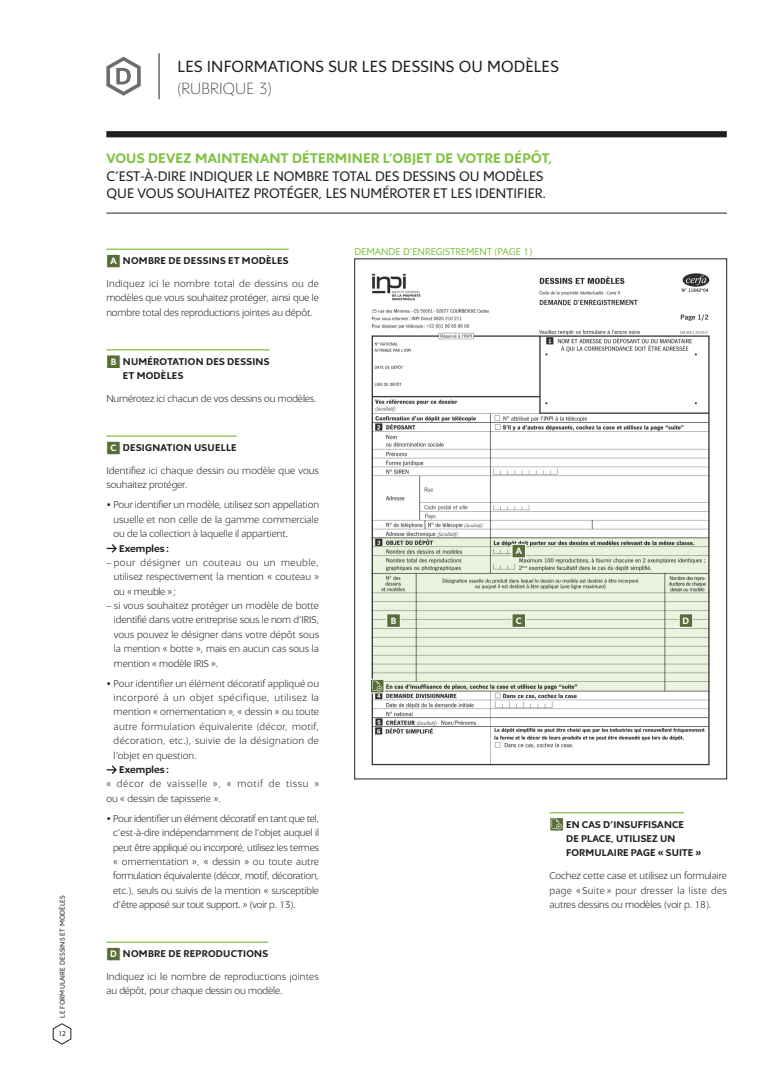
<style>
.page{position:relative;width:780px;height:1088px;background:#fff}
.page>*{position:absolute;margin:0;border:0;box-sizing:border-box;transform-origin:0 0}
.t1{font:17.5px "Inpi";letter-spacing:.01em;color:#231f20}
.t2{font:100 17.5px "Inpi";letter-spacing:.005em;color:#231f20}
.t3{font:15px/17.2px "Inpi";color:#231f20}
.t4{font:700 15px "Inpi";letter-spacing:.015em;color:#7fc241}
.t5{font:300 10.62px/14.4px "Inpi";letter-spacing:-.005em;color:#231f20;text-align:justify}
.t6{font:700 10.62px/14.4px "Inpi";letter-spacing:.015em;color:#231f20}
.t7{font:300 10.62px/23px "Inpi";letter-spacing:.015em;color:#231f20}
.t8{font:300 10.62px/23px "Inpi";letter-spacing:.025em;color:#231f20}
.t9{font:300 10.62px/14.4px "Inpi";letter-spacing:.06em;color:#231f20}
.t10{font:10.62px "Inpi";color:#7fc241}
.t11{font:700 10px "Inpi";color:#fff}
.t12{font:7.5px "Inpi";letter-spacing:.02em;color:#231f20}
.s1{font-weight:700;font-size:10px;color:#fff}
.s2{font-weight:700}
.s3{font-size:10px;color:#fff}
</style>
<div class="page">
<svg style="left:53px;top:1023px;width:19px;height:22px"></svg>
<div style="left:106px;top:131px;width:620px;height:6px;background:#231f20"></div>
<hr style="left:106px;top:213px;width:620px;height:1px;background:#231f20">
<hr style="left:159px;top:53px;width:1px;height:46px;background:#231f20">
<svg style="left:106px;top:57px;width:35px;height:39px"></svg>
<img style="left:371px;top:273px;width:339px;height:493px">
<svg style="left:372px;top:538px;width:337px;height:153px;background:#d8e2ce"></svg>
<svg style="left:372px;top:681px;width:10px;height:10px"></svg>
<div style="left:370px;top:679px;width:14px;height:14px;border:1px solid #fff"></div>
<hr style="left:106px;top:249px;width:183px;height:1px;background:#7fc241">
<hr style="left:106px;top:349px;width:163px;height:1px;background:#7fc241">
<hr style="left:106px;top:435px;width:131px;height:2px;background:#7fc241">
<hr style="left:106px;top:941px;width:162px;height:2px;background:#7fc241">
<svg style="left:106px;top:254px;width:15px;height:14px"></svg>
<svg style="left:106px;top:355px;width:15px;height:13px"></svg>
<svg style="left:106px;top:441px;width:15px;height:14px"></svg>
<svg style="left:106px;top:544px;width:11px;height:9px"></svg>
<svg style="left:106px;top:765px;width:11px;height:9px"></svg>
<svg style="left:106px;top:947px;width:15px;height:14px"></svg>
<hr style="left:549px;top:812px;width:135px;height:1px;background:#7fc241">
<svg style="left:551px;top:819px;width:10px;height:10px"></svg>
<div style="left:549px;top:817px;width:14px;height:14px;border:1px solid #fff"></div>
<svg style="left:678px;top:613px;width:15px;height:15px"></svg>
<svg style="left:511px;top:613px;width:15px;height:15px"></svg>
<svg style="left:386px;top:613px;width:15px;height:15px"></svg>
<svg style="left:511px;top:544px;width:15px;height:14px"></svg>
<p class="t12" style="left:58px;top:1018px;width:124px;rotate:-90deg">LE FORMULAIRE DESSINS ET MODÈLES</p>
<p class="t12" style="left:58px;top:1030px;width:10px">12</p>
<h1 class="t1" style="left:177px;top:56px;width:383px">LES INFORMATIONS SUR LES DESSINS OU MODÈLES</h1>
<h1 class="t2" style="left:177px;top:79px;width:96px">(RUBRIQUE 3)</h1>
<h2 class="t4" style="left:106px;top:150px;width:448px">VOUS DEVEZ MAINTENANT DÉTERMINER L’OBJET DE VOTRE DÉPÔT,</h2>
<h2 class="t3" style="left:106px;top:167px;width:441px">C’EST-À-DIRE INDIQUER LE NOMBRE TOTAL DES DESSINS OU MODÈLES<br>QUE VOUS SOUHAITEZ PROTÉGER, LES NUMÉROTER ET LES IDENTIFIER.</h2>
<p class="t8" style="left:106px;top:249px;width:214px;text-indent:4px"><span class="s1">A</span> <span class="s2">NOMBRE DE DESSINS ET MODÈLES<br></span>Indiquez ici le nombre total de dessins ou de</p>
<p class="t5" style="left:106px;top:291px;width:214px">modèles que vous souhaitez protéger, ainsi que le nombre total des reproductions jointes au dépôt.</p>
<p class="t6" style="left:123px;top:354px;width:148px;text-indent:-12px"><span class="s3">B</span> NUMÉROTATION DES DESSINS<br>ET MODÈLES</p>
<p class="t5" style="left:106px;top:392px;width:212px">Numérotez ici chacun de vos dessins ou modèles.</p>
<p class="t5" style="left:106px;top:436px;width:214px;line-height:23px;text-indent:4px"><span class="s1">C</span> <span class="s2">DESIGNATION USUELLE<br></span>Identifiez ici chaque dessin ou modèle que vous</p>
<p class="t5" style="left:106px;top:478px;width:83px">souhaitez protéger.</p>
<p class="t5" style="left:113px;top:498px;width:207px;text-indent:-7px"><span class="s2">•</span> Pour identifier un modèle, utilisez son appellation usuelle et non celle de la gamme commerciale ou de la collection à laquelle il appartient.</p>
<p class="t6" style="left:119px;top:541px;width:51px">Exemples :</p>
<p class="t5" style="left:114px;top:555px;width:207px;text-indent:-7px">– pour désigner un couteau ou un meuble, utilisez respectivement la mention « couteau » ou « meuble »;</p>
<p class="t5" style="left:114px;top:599px;width:207px;text-indent:-8px">– si vous souhaitez protéger un modèle de botte identifié dans votre entreprise sous le nom d’IRIS, vous pouvez le désigner dans votre dépôt sous la mention « botte », mais en aucun cas sous la mention « modèle IRIS ».</p>
<p class="t5" style="left:114px;top:676px;width:207px;text-indent:-7px"><span class="s2">•</span> Pour identifier un élément décoratif appliqué ou incorporé à un objet spécifique, utilisez la mention « ornementation », « dessin » ou toute autre formulation équivalente (décor, motif, décoration, etc.), suivie de la désignation de l’objet en question.</p>
<p class="t6" style="left:119px;top:762px;width:51px">Exemples :</p>
<p class="t9" style="left:106px;top:777px;width:214px">« décor de vaisselle », « motif de tissu » ou « dessin de tapisserie ».</p>
<p class="t5" style="left:113px;top:811px;width:207px;text-indent:-7px"><span class="s2">•</span> Pour identifier un élément décoratif en tant que tel, c’est-à-dire indépendamment de l’objet auquel il peut être appliqué ou incorporé, utilisez les termes « ornementation », « dessin » ou toute autre formulation équivalente (décor, motif, décoration, etc.), seuls ou suivis de la mention « susceptible d’être apposé sur tout support. » (voir p. 13).</p>
<p class="t7" style="left:106px;top:942px;width:214px;text-indent:4px"><span class="s1">D</span> <span class="s2">NOMBRE DE REPRODUCTIONS<br></span>Indiquez ici le nombre de reproductions jointes</p>
<p class="t5" style="left:106px;top:984px;width:178px">au dépôt, pour chaque dessin ou modèle.</p>
<p class="t10" style="left:354px;top:246px;width:179px">DEMANDE D’ENREGISTREMENT (PAGE 1)</p>
<p class="t11" style="left:515px;top:545px;width:8px">A</p>
<p class="t11" style="left:391px;top:615px;width:7px">B</p>
<p class="t11" style="left:516px;top:615px;width:7px">C</p>
<p class="t11" style="left:682px;top:615px;width:8px">D</p>
<p class="t6" style="left:566px;top:817px;width:137px">EN CAS D’INSUFFISANCE<br>DE PLACE, UTILISEZ UN<br>FORMULAIRE PAGE « SUITE »</p>
<p class="t5" style="left:549px;top:869px;width:179px">Cochez cette case et utilisez un formulaire page « Suite » pour dresser la liste des autres dessins ou modèles (voir p. 18).</p>
</div>
